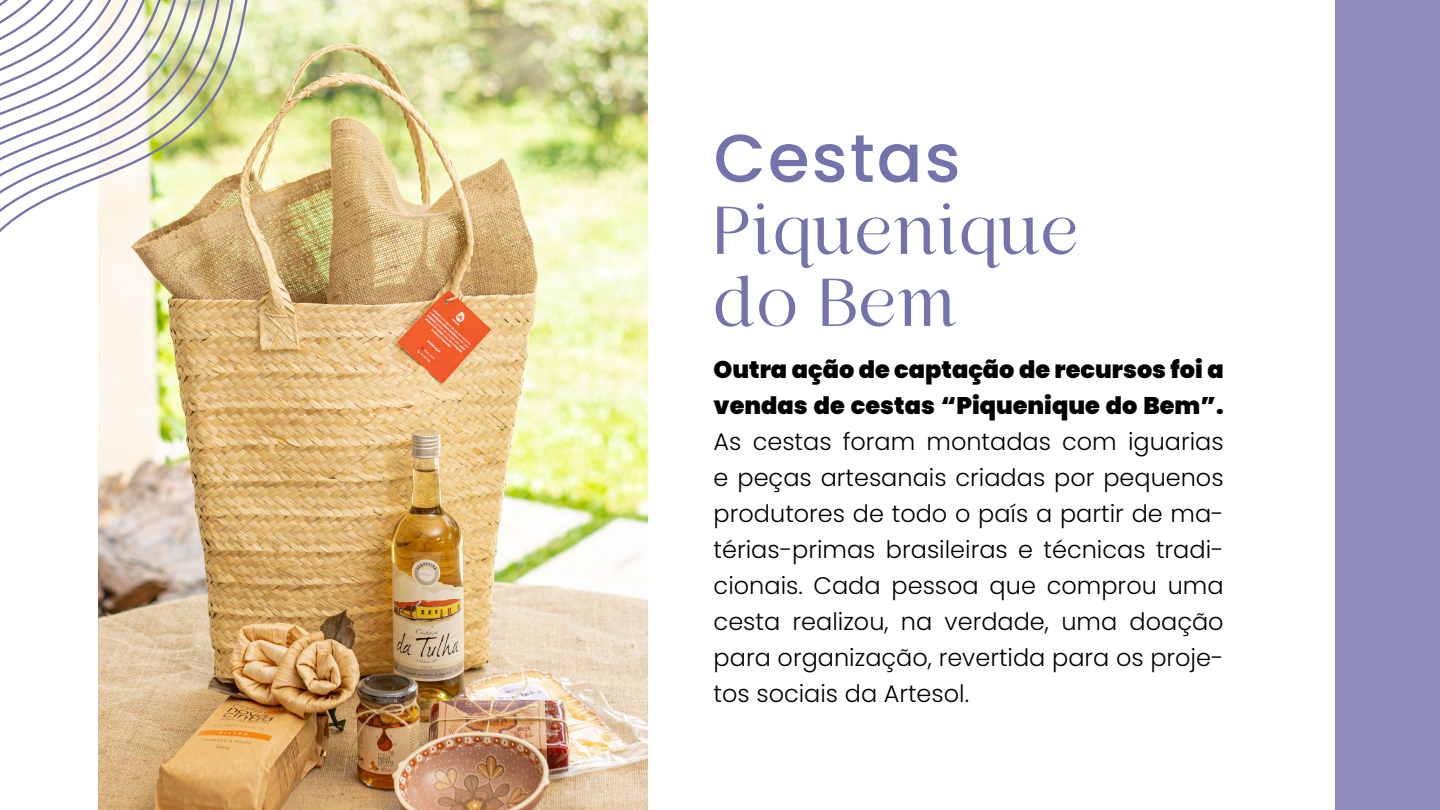
<style>
.page{position:relative;width:1440px;height:810px;background:#fff}
.page>*{position:absolute;margin:0;border:0;box-sizing:border-box;transform-origin:0 0}
.t1{font:67.5px/72px "Nelphim";letter-spacing:.03em;color:#7473ac}
.t2{font:500 67.5px "Poppins";letter-spacing:.03em;color:#7473ac}
.t3{font:300 24px/36px "Poppins";color:#000;text-align:justify}
.t4{font:900 24px/36px "Poppins";color:#000}
</style>
<div class="page">
<img style="left:99px;top:0;width:548px;height:810px">
<div style="left:1335px;top:0;width:105px;height:810px;background:#908dbd"></div>
<img style="left:98px;top:0;width:195px;height:439px">
<img style="left:98px;top:0;width:183px;height:429px">
<img style="left:98px;top:0;width:171px;height:419px">
<img style="left:98px;top:0;width:158px;height:409px">
<img style="left:98px;top:0;width:146px;height:400px">
<img style="left:98px;top:0;width:134px;height:390px">
<img style="left:98px;top:0;width:122px;height:380px">
<img style="left:98px;top:0;width:110px;height:370px">
<img style="left:98px;top:0;width:98px;height:361px">
<img style="left:98px;top:0;width:85px;height:351px">
<img style="left:98px;top:0;width:73px;height:341px">
<img style="left:98px;top:0;width:61px;height:331px">
<svg style="left:98px;top:0;width:49px;height:322px;fill:#fdf6eb"></svg>
<svg style="left:0;top:0;width:135px;height:312px"></svg>
<h1 class="t2" style="left:714px;top:119px;width:248px">Cestas</h1>
<h1 class="t1" style="left:714px;top:196px;width:366px">Piquenique do Bem</h1>
<p class="t4" style="left:714px;top:351px;width:512px">Outra ação de captação de recursos foi a vendas de cestas “Piquenique do Bem”.</p>
<p class="t3" style="left:714px;top:423px;width:512px">As cestas foram montadas com iguarias e peças artesanais criadas por pequenos produtores de todo o país a partir de ma&shy;térias-primas brasileiras e técnicas tradi&shy;cionais. Cada pessoa que comprou uma cesta realizou, na verdade, uma doação para organização, revertida para os proje&shy;tos sociais da Artesol.</p>
</div>
